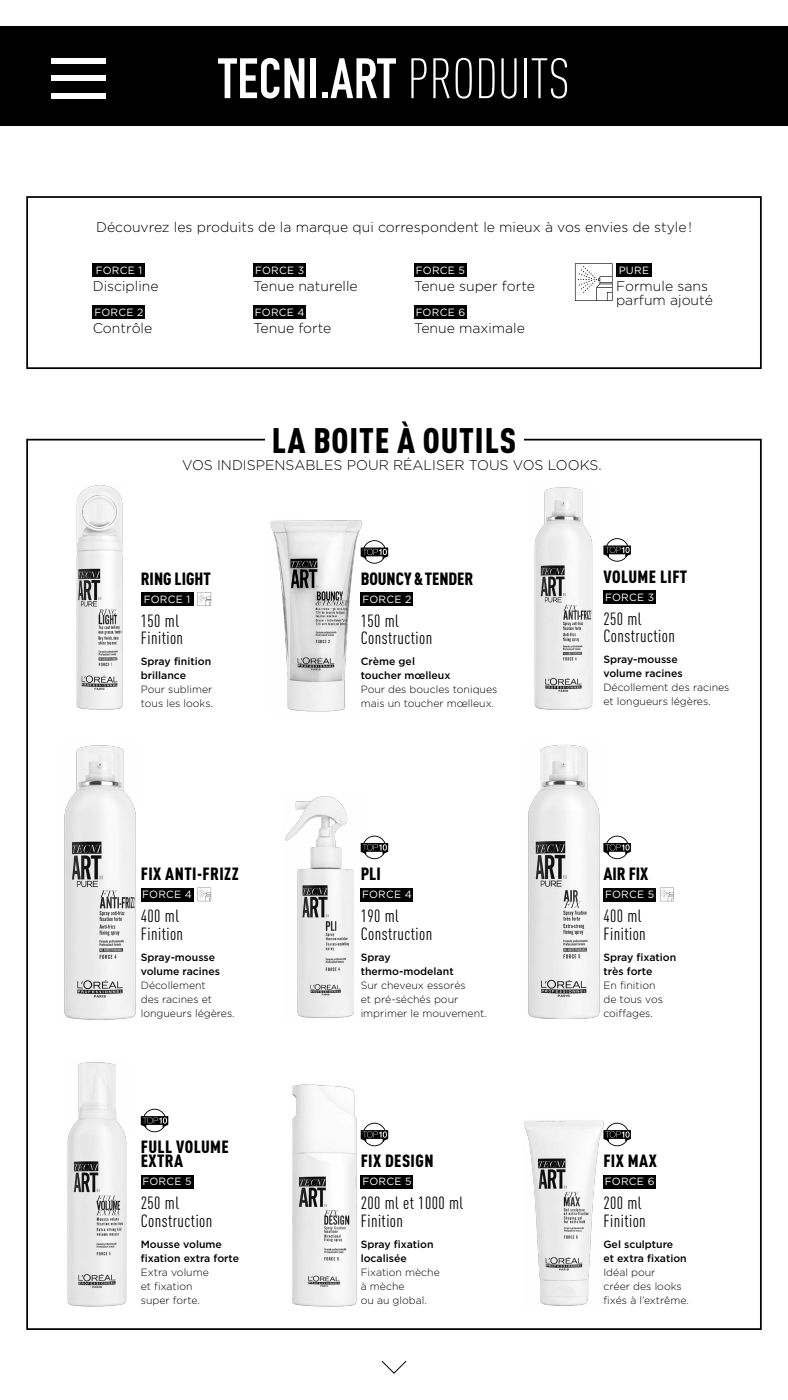
<style>
.page{position:relative;width:788px;height:1400px;background:#fff}
.page>*{position:absolute;margin:0;border:0;box-sizing:border-box;transform-origin:0 0}
.t1{font:700 56px "DIN Condensed";letter-spacing:.01em;color:#fff}
.t2{font:900 35px "DIN Cond";letter-spacing:.025em;color:#000}
.t3{font:17.5px/17.5px "DIN Cond";letter-spacing:.025em;color:#000}
.t4{font:900 17.5px/14px "DIN Cond";letter-spacing:.025em;color:#000}
.t5{font:900 17.5px "DIN Cond";color:#000}
.t6{font:300 14px/14px "Gotham";color:#000}
.t7{font:300 10.5px/14px "Gotham";color:#000}
.t8{font:500 10.5px/14px "Gotham";color:#000}
.t9{font:10.5px "Gotham";letter-spacing:.025em;color:#fff}
.s1{font-family:"DIN Cond";font-weight:300}
</style>
<div class="page">
<div style="left:26px;top:196px;width:735px;height:173px;border:2px solid #000"></div>
<div style="left:0;top:26px;width:788px;height:100px;background:#000"></div>
<div style="left:141px;top:592px;width:52px;height:14px;background:#000"></div>
<svg style="left:197px;top:592px;width:14px;height:14px"></svg>
<svg style="left:603px;top:836px;width:28px;height:23px"></svg>
<div style="left:603px;top:888px;width:53px;height:13px;background:#000"></div>
<svg style="left:660px;top:888px;width:13px;height:13px"></svg>
<svg style="left:364px;top:540px;width:24px;height:24px"></svg>
<div style="left:360px;top:592px;width:53px;height:14px;background:#000"></div>
<svg style="left:365px;top:836px;width:23px;height:23px"></svg>
<div style="left:360px;top:888px;width:53px;height:13px;background:#000"></div>
<svg style="left:141px;top:1109px;width:27px;height:23px"></svg>
<div style="left:141px;top:1175px;width:52px;height:13px;background:#000"></div>
<svg style="left:360px;top:1123px;width:28px;height:23px"></svg>
<div style="left:360px;top:1175px;width:53px;height:13px;background:#000"></div>
<svg style="left:604px;top:1123px;width:27px;height:23px"></svg>
<div style="left:603px;top:1175px;width:53px;height:13px;background:#000"></div>
<svg style="left:603px;top:538px;width:28px;height:24px"></svg>
<div style="left:603px;top:590px;width:53px;height:14px;background:#000"></div>
<div style="left:51px;top:58px;width:55px;height:6px;background:#fff"></div>
<div style="left:51px;top:93px;width:55px;height:5px;background:#fff"></div>
<div style="left:51px;top:76px;width:55px;height:5px;background:#fff"></div>
<img style="left:76px;top:485px;width:47px;height:225px">
<img style="left:534px;top:487px;width:59px;height:223px">
<img style="left:285px;top:796px;width:80px;height:223px">
<img style="left:67px;top:1062px;width:60px;height:245px">
<img style="left:292px;top:1084px;width:65px;height:223px">
<img style="left:524px;top:1120px;width:80px;height:186px">
<img style="left:528px;top:744px;width:72px;height:275px">
<div style="left:93px;top:263px;width:52px;height:14px;background:#000"></div>
<div style="left:93px;top:305px;width:52px;height:14px;background:#000"></div>
<div style="left:253px;top:263px;width:53px;height:14px;background:#000"></div>
<div style="left:253px;top:305px;width:53px;height:14px;background:#000"></div>
<div style="left:414px;top:263px;width:52px;height:14px;background:#000"></div>
<div style="left:414px;top:305px;width:52px;height:14px;background:#000"></div>
<div style="left:616px;top:263px;width:35px;height:14px;background:#000"></div>
<svg style="left:575px;top:263px;width:37px;height:38px"></svg>
<div style="left:141px;top:888px;width:52px;height:13px;background:#000"></div>
<svg style="left:197px;top:888px;width:14px;height:13px"></svg>
<img style="left:64px;top:745px;width:72px;height:275px">
<svg style="left:381px;top:1360px;width:26px;height:14px"></svg>
<img style="left:270px;top:520px;width:94px;height:192px">
<h1 class="t1" style="left:218px;top:46px;width:353px">TECNI.ART <span class="s1">PRODUITS</span></h1>
<h3 class="t6" style="left:96px;top:220px;width:597px">Découvrez les produits de la marque qui correspondent le mieux à vos envies de style!</h3>
<p class="t9" style="left:96px;top:264px;width:48px">FORCE 1</p>
<h3 class="t6" style="left:93px;top:279px;width:67px">Discipline</h3>
<p class="t9" style="left:94px;top:306px;width:51px">FORCE 2</p>
<h3 class="t6" style="left:93px;top:321px;width:61px">Contrôle</h3>
<p class="t9" style="left:255px;top:264px;width:51px">FORCE 3</p>
<h3 class="t6" style="left:253px;top:279px;width:106px">Tenue naturelle</h3>
<p class="t9" style="left:255px;top:306px;width:51px">FORCE 4</p>
<h3 class="t6" style="left:253px;top:321px;width:79px">Tenue forte</h3>
<p class="t9" style="left:416px;top:264px;width:51px">FORCE 5</p>
<h3 class="t6" style="left:414px;top:279px;width:122px">Tenue super forte</h3>
<p class="t9" style="left:415px;top:306px;width:51px">FORCE 6</p>
<h3 class="t6" style="left:414px;top:321px;width:112px">Tenue maximale</h3>
<p class="t9" style="left:618px;top:264px;width:32px">PURE</p>
<h3 class="t6" style="left:616px;top:279px;width:98px">Formule sans parfum ajouté</h3>
<h2 class="t2" style="left:272px;top:418px;width:246px">LA BOITE À OUTILS</h2>
<h3 class="t6" style="left:182px;top:458px;width:421px">VOS INDISPENSABLES POUR RÉALISER TOUS VOS LOOKS.</h3>
<h3 class="t5" style="left:141px;top:567px;width:72px">RING LIGHT</h3>
<p class="t9" style="left:144px;top:593px;width:48px">FORCE 1</p>
<h3 class="t3" style="left:141px;top:612px;width:44px">150 ml<br>Finition</h3>
<p class="t8" style="left:141px;top:654px;width:72px">Spray finition brillance</p>
<p class="t7" style="left:141px;top:682px;width:74px">Pour sublimer tous les looks.</p>
<h3 class="t4" style="left:141px;top:866px;width:99px">FIX ANTI-FRIZZ</h3>
<p class="t9" style="left:142px;top:889px;width:51px">FORCE 4</p>
<h3 class="t3" style="left:141px;top:907px;width:44px">400 ml<br>Finition</h3>
<p class="t8" style="left:141px;top:950px;width:81px">Spray-mousse volume racines</p>
<p class="t7" style="left:141px;top:978px;width:95px">Décollement<br>des racines et longueurs légères.</p>
<h3 class="t4" style="left:141px;top:1139px;width:90px">FULL VOLUME<br>EXTRA</h3>
<p class="t9" style="left:142px;top:1176px;width:51px">FORCE 5</p>
<h3 class="t3" style="left:141px;top:1194px;width:73px">250 ml<br>Construction</h3>
<p class="t8" style="left:141px;top:1237px;width:100px">Mousse volume fixation extra forte</p>
<p class="t7" style="left:141px;top:1265px;width:70px">Extra volume et fixation super forte.</p>
<h3 class="t5" style="left:360px;top:567px;width:114px">BOUNCY &amp; TENDER</h3>
<p class="t9" style="left:362px;top:593px;width:51px">FORCE 2</p>
<h3 class="t3" style="left:360px;top:612px;width:73px">150 ml<br>Construction</h3>
<p class="t8" style="left:360px;top:654px;width:91px">Crème gel toucher mœlleux</p>
<p class="t7" style="left:360px;top:682px;width:138px">Pour des boucles toniques mais un toucher mœlleux.</p>
<h3 class="t4" style="left:360px;top:866px;width:22px">PLI</h3>
<p class="t9" style="left:362px;top:889px;width:51px">FORCE 4</p>
<h3 class="t3" style="left:360px;top:907px;width:73px">190 ml<br>Construction</h3>
<p class="t8" style="left:360px;top:950px;width:94px">Spray thermo-modelant</p>
<p class="t7" style="left:360px;top:978px;width:127px">Sur cheveux essorés<br>et pré-séchés pour imprimer le mouvement.</p>
<h3 class="t4" style="left:360px;top:1153px;width:74px">FIX DESIGN</h3>
<p class="t9" style="left:362px;top:1176px;width:51px">FORCE 5</p>
<h3 class="t3" style="left:360px;top:1194px;width:104px">200 ml et 1000 ml<br>Finition</h3>
<p class="t8" style="left:360px;top:1237px;width:74px">Spray fixation localisée</p>
<p class="t7" style="left:360px;top:1265px;width:81px">Fixation mèche à mèche<br>ou au global.</p>
<h3 class="t4" style="left:603px;top:569px;width:85px">VOLUME LIFT</h3>
<p class="t9" style="left:605px;top:591px;width:51px">FORCE 3</p>
<h3 class="t3" style="left:603px;top:610px;width:73px">250 ml<br>Construction</h3>
<p class="t8" style="left:603px;top:652px;width:81px">Spray-mousse volume racines</p>
<p class="t7" style="left:603px;top:680px;width:127px">Décollement des racines et longueurs légères.</p>
<h3 class="t4" style="left:603px;top:866px;width:46px">AIR FIX</h3>
<p class="t9" style="left:605px;top:889px;width:51px">FORCE 5</p>
<h3 class="t3" style="left:603px;top:907px;width:44px">400 ml<br>Finition</h3>
<p class="t8" style="left:603px;top:950px;width:74px">Spray fixation très forte</p>
<p class="t7" style="left:603px;top:978px;width:61px">En finition de tous vos coiffages.</p>
<h3 class="t4" style="left:603px;top:1153px;width:55px">FIX MAX</h3>
<p class="t9" style="left:605px;top:1176px;width:51px">FORCE 6</p>
<h3 class="t3" style="left:603px;top:1194px;width:44px">200 ml<br>Finition</h3>
<p class="t8" style="left:603px;top:1237px;width:85px">Gel sculpture<br>et extra fixation</p>
<p class="t7" style="left:603px;top:1265px;width:87px">Idéal pour<br>créer des looks fixés à l’extrême.</p>
</div>
